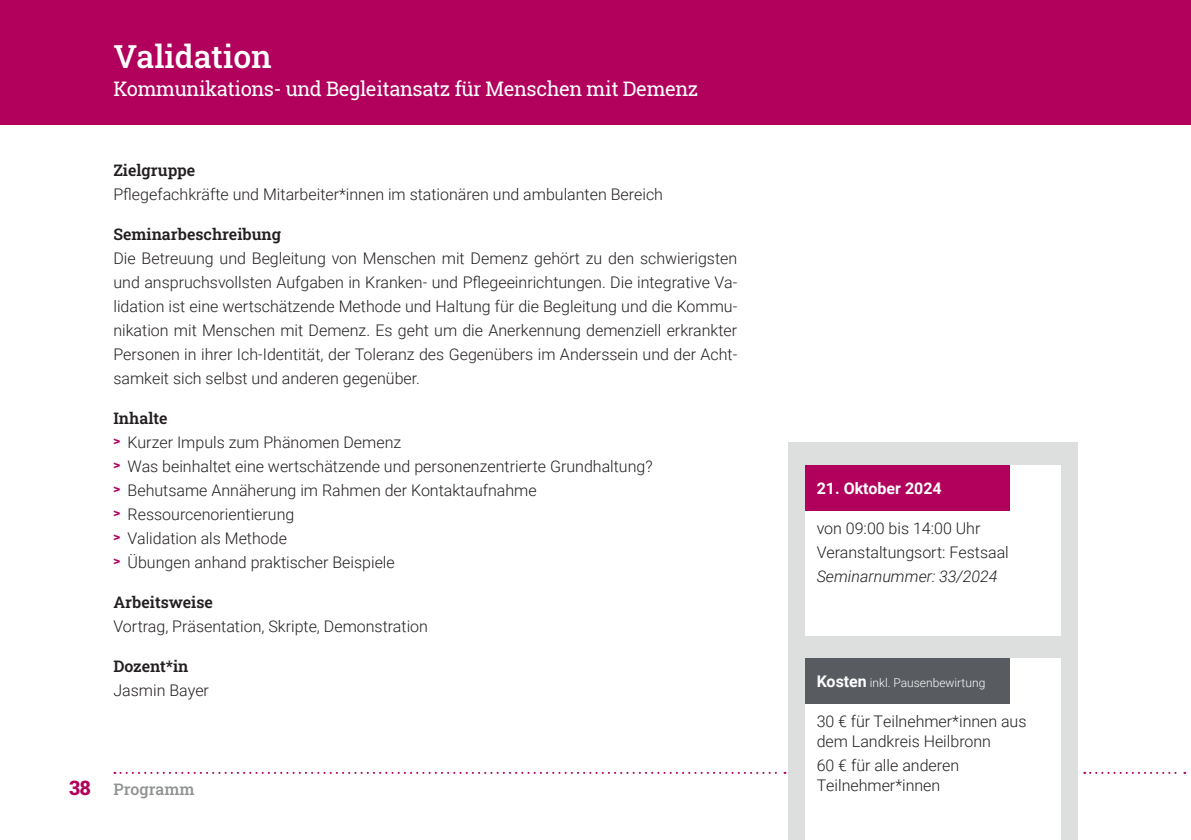
<style>
.page{position:relative;width:1191px;height:840px;background:#fff}
.page>*{position:absolute;margin:0;border:0;box-sizing:border-box;transform-origin:0 0}
.t1{font:500 32px "Roboto Slab";color:#fff}
.t2{font:20px "Roboto Slab";letter-spacing:-.02em;color:#fff}
.t3{font:300 16px/24px "Roboto";color:#231f20}
.t4{font:600 16px "Roboto Slab";color:#231f20}
.t5{font:italic 300 16px "Roboto";color:#231f20}
.t6{font:700 16px "Roboto";color:#fff}
.t7{font:500 16px "Roboto Slab";color:#8f9193}
.t8{font:300 12px "Roboto";color:#fff}
.s1{font-weight:700;color:#b1015c}
.s2{font-weight:800;font-size:20px;color:#b1015c}
.s3{font-weight:700;font-size:16px}
</style>
<div class="page">
<svg style="left:114px;top:771px;width:671px;height:2px"></svg>
<div style="left:0;top:0;width:1191px;height:125px;background:#b1015c"></div>
<svg style="left:1084px;top:771px;width:101px;height:2px"></svg>
<div style="left:788px;top:442px;width:289px;height:397px;background:#dddede"></div>
<div style="left:805px;top:658px;width:255px;height:181px;background:#fff"></div>
<div style="left:805px;top:658px;width:204px;height:45px;background:#585b60"></div>
<div style="left:805px;top:465px;width:255px;height:170px;background:#fff"></div>
<div style="left:805px;top:465px;width:204px;height:45px;background:#b1015c"></div>
<h1 class="t1" style="left:113px;top:35px;width:160px">Validation</h1>
<p class="t2" style="left:113px;top:75px;width:586px">Kommunikations- und Begleitansatz für Menschen mit Demenz</p>
<p class="t4" style="left:113px;top:159px;width:83px">Zielgruppe</p>
<p class="t3" style="left:113px;top:181px;width:551px">Pflegefachkräfte und Mitarbeiter*innen im stationären und ambulanten Bereich</p>
<p class="t4" style="left:113px;top:223px;width:169px">Seminarbeschreibung</p>
<p class="t3" style="left:113px;top:245px;width:625px;text-align:justify">Die Betreuung und Begleitung von Menschen mit Demenz gehört zu den schwierigsten und anspruchsvollsten Aufgaben in Kranken- und Pflegeeinrichtungen. Die integrative Va&shy;lidation ist eine wertschätzende Methode und Haltung für die Begleitung und die Kommu&shy;nikation mit Menschen mit Demenz. Es geht um die Anerkennung demenziell erkrankter Personen in ihrer Ich-Identität, der Toleranz des Gegenübers im Anderssein und der Acht&shy;samkeit sich selbst und anderen gegenüber.</p>
<p class="t4" style="left:113px;top:407px;width:56px">Inhalte</p>
<p class="t3" style="left:113px;top:429px;width:541px"><span class="s1">˃</span> Kurzer Impuls zum Phänomen Demenz<br><span class="s1">˃</span> Was beinhaltet eine wertschätzende und personenzentrierte Grundhaltung? <span class="s1">˃</span> Behutsame Annäherung im Rahmen der Kontaktaufnahme<br><span class="s1">˃</span> Ressourcenorientierung<br><span class="s1">˃</span> Validation als Methode<br><span class="s1">˃</span> Übungen anhand praktischer Beispiele</p>
<p class="t4" style="left:113px;top:591px;width:101px">Arbeitsweise</p>
<p class="t3" style="left:113px;top:613px;width:316px">Vortrag, Präsentation, Skripte, Demonstration</p>
<p class="t4" style="left:113px;top:655px;width:77px">Dozent*in</p>
<p class="t3" style="left:113px;top:677px;width:97px">Jasmin Bayer</p>
<p class="t7" style="left:69px;top:777px;width:127px"><span class="s2">38</span> Programm</p>
<p class="t6" style="left:816px;top:476px;width:127px">21. Oktober 2024</p>
<p class="t3" style="left:816px;top:515px;width:194px">von 09:00 bis 14:00 Uhr<br>Veranstaltungsort: Festsaal</p>
<p class="t5" style="left:816px;top:564px;width:182px">Seminarnummer: 33/2024</p>
<p class="t8" style="left:816px;top:673px;width:170px"><span class="s3">Kosten</span> inkl. Pausenbewirtung</p>
<p class="t3" style="left:816px;top:709px;width:211px;line-height:20px">30 € für Teilnehmer*innen aus dem Landkreis Heilbronn</p>
<p class="t3" style="left:816px;top:753px;width:144px;line-height:20px">60 € für alle anderen<br>Teilnehmer*innen</p>
</div>
